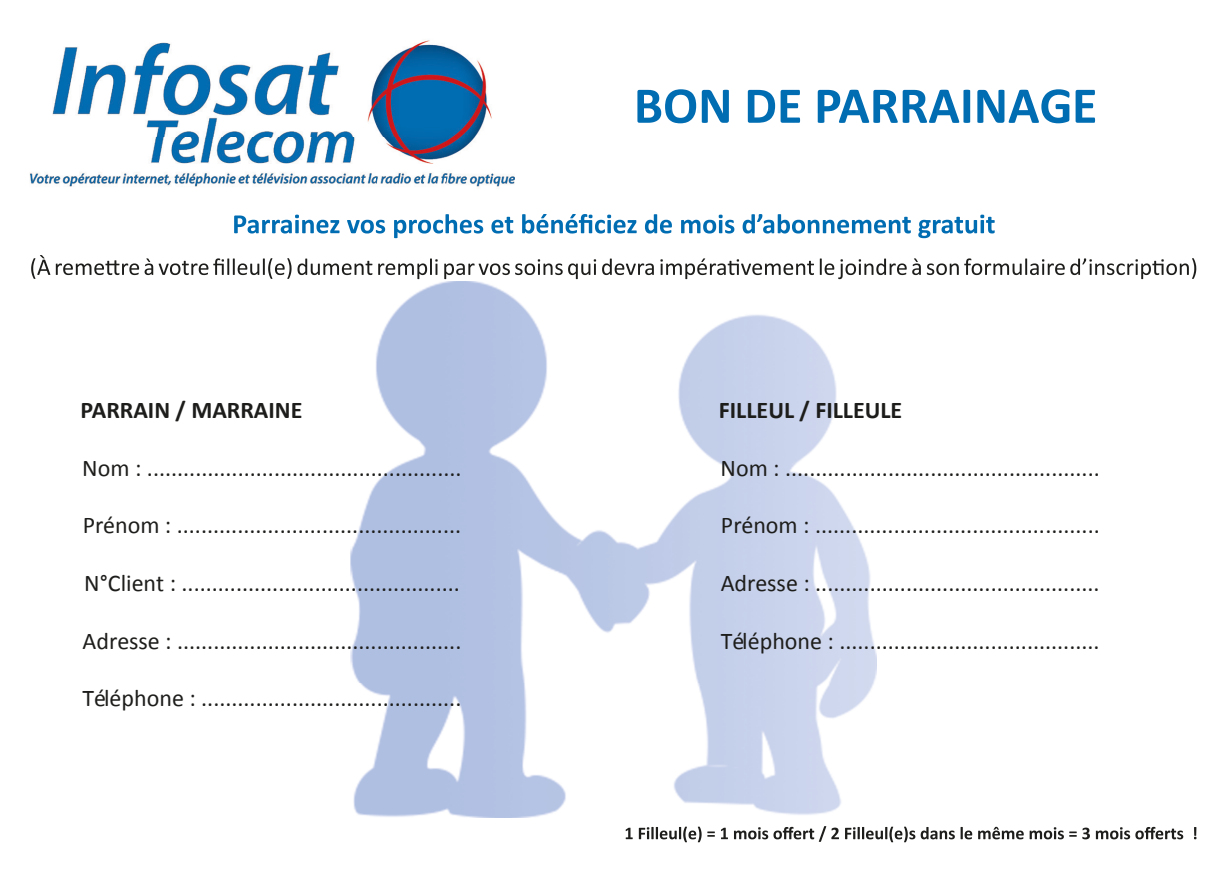
<style>
.page{position:relative;width:1225px;height:874px;background:#fff}
.page>*{position:absolute;margin:0;border:0;box-sizing:border-box;transform-origin:0 0}
.t1{font:700 52px "Calibri";color:#006cb2}
.t2{font:24px "Calibri";color:#1d1d1b}
.t3{font:700 24px "Calibri";color:#1d1d1b}
</style>
<div class="page">
<img style="left:351px;top:281px;width:525px;height:536px">
<svg style="left:234px;top:214px;width:105px;height:19px"></svg>
<svg style="left:347px;top:220px;width:38px;height:13px"></svg>
<svg style="left:394px;top:214px;width:89px;height:24px"></svg>
<svg style="left:491px;top:217px;width:22px;height:16px"></svg>
<svg style="left:522px;top:214px;width:114px;height:19px"></svg>
<svg style="left:645px;top:214px;width:27px;height:19px"></svg>
<svg style="left:681px;top:214px;width:53px;height:19px"></svg>
<svg style="left:742px;top:214px;width:169px;height:19px"></svg>
<svg style="left:918px;top:214px;width:76px;height:24px"></svg>
<svg style="left:31px;top:255px;width:1165px;height:24px"></svg>
<img style="left:30px;top:40px;width:485px;height:147px">
<svg style="left:625px;top:827px;width:7px;height:11px"></svg>
<svg style="left:639px;top:826px;width:62px;height:15px"></svg>
<svg style="left:707px;top:831px;width:8px;height:5px"></svg>
<svg style="left:721px;top:827px;width:7px;height:11px"></svg>
<svg style="left:734px;top:826px;width:105px;height:15px"></svg>
<svg style="left:845px;top:826px;width:127px;height:15px"></svg>
<svg style="left:978px;top:826px;width:45px;height:13px"></svg>
<svg style="left:1029px;top:827px;width:47px;height:12px"></svg>
<svg style="left:1082px;top:826px;width:101px;height:13px"></svg>
<svg style="left:1194px;top:827px;width:2px;height:11px"></svg>
<h1 class="t1" style="left:634px;top:72px;width:465px">BON DE PARRAINAGE</h1>
<p class="t3" style="left:81px;top:394px;width:223px">PARRAIN / MARRAINE</p>
<p class="t2" style="left:82px;top:452px;width:381px">Nom : ....................................................</p>
<p class="t3" style="left:719px;top:394px;width:185px">FILLEUL / FILLEULE</p>
<p class="t2" style="left:720px;top:452px;width:381px">Nom : ....................................................</p>
<p class="t2" style="left:83px;top:510px;width:380px">Prénom : ...............................................</p>
<p class="t2" style="left:721px;top:510px;width:380px">Prénom : ...............................................</p>
<p class="t2" style="left:84px;top:567px;width:377px">N°Client : ..............................................</p>
<p class="t2" style="left:720px;top:567px;width:380px">Adresse : ...............................................</p>
<p class="t2" style="left:82px;top:625px;width:380px">Adresse : ...............................................</p>
<p class="t2" style="left:720px;top:625px;width:380px">Téléphone : ...........................................</p>
<p class="t2" style="left:83px;top:683px;width:380px">Téléphone : ...........................................</p>
</div>
